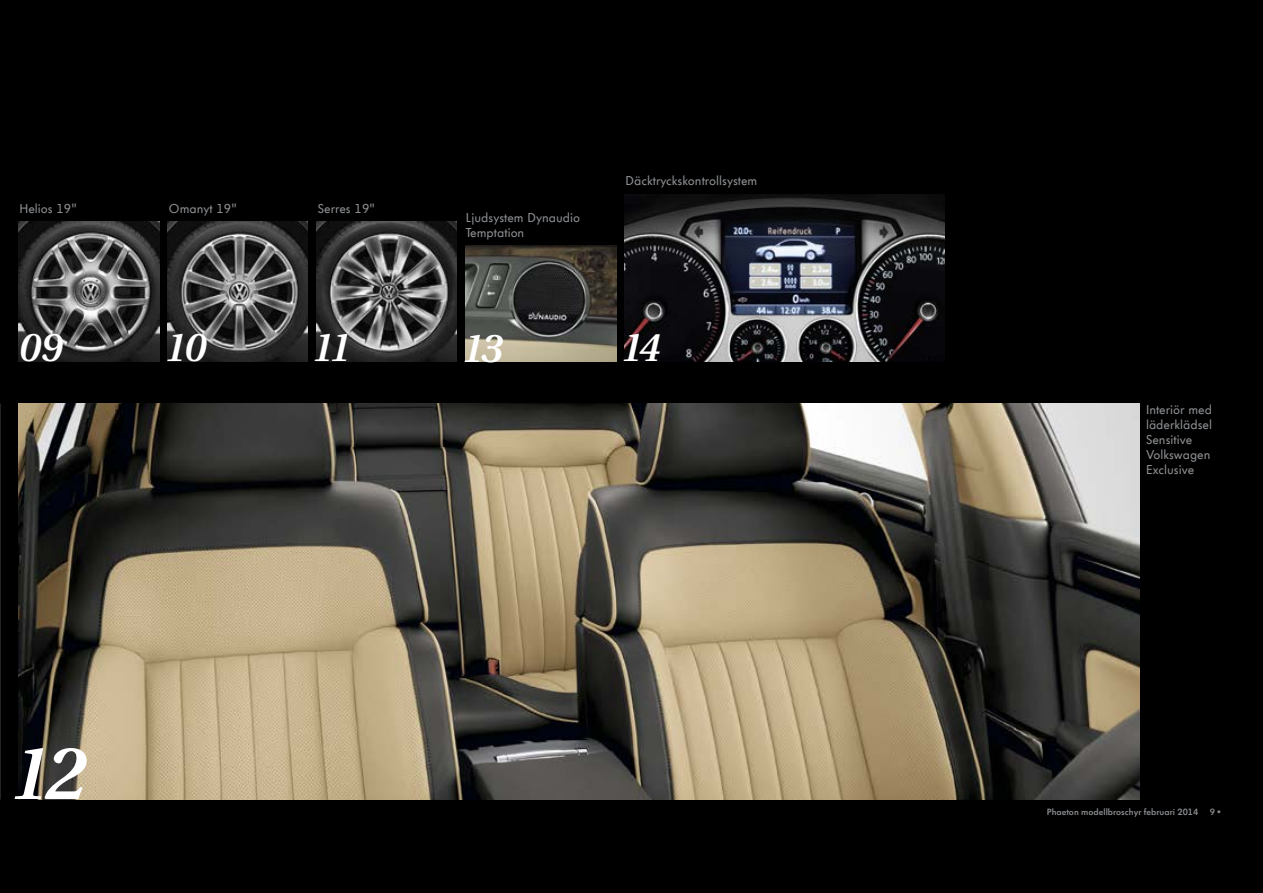
<style>
.page{position:relative;width:1263px;height:893px;background:#000}
.page>*{position:absolute;margin:0;border:0;box-sizing:border-box;transform-origin:0 0}
.t1{font:italic 600 75px "VW Utopia";color:#fff}
.t2{font:italic 600 40.05px "VW Utopia";color:#fff}
.t3{font:12.75px/15px "VW Headline OT";color:#8c8f92}
.t4{font:600 9px "VW Headline OT";color:#8c8f92}
.s1{font-weight:900}
</style>
<div class="page">
<img style="left:19px;top:221px;width:140px;height:140px">
<img style="left:168px;top:221px;width:140px;height:140px">
<img style="left:316px;top:221px;width:141px;height:140px">
<img style="left:18px;top:404px;width:1122px;height:395px">
<img style="left:625px;top:195px;width:320px;height:166px">
<img style="left:465px;top:246px;width:151px;height:115px">
<p class="t3" style="left:19px;top:201px;width:59px">Helios 19"</p>
<p class="t3" style="left:169px;top:201px;width:69px">Omanyt 19"</p>
<p class="t3" style="left:318px;top:201px;width:59px">Serres 19"</p>
<p class="t3" style="left:466px;top:210px;width:116px">Ljudsystem Dynaudio<br>Temptation</p>
<p class="t3" style="left:626px;top:173px;width:133px">Däcktryckskontrollsystem</p>
<h2 class="t2" style="left:17px;top:325px;width:46px">09</h2>
<h2 class="t2" style="left:165px;top:325px;width:41px">10</h2>
<h2 class="t2" style="left:313px;top:325px;width:36px">11</h2>
<h2 class="t2" style="left:463px;top:325px;width:39px">13</h2>
<h2 class="t2" style="left:622px;top:325px;width:38px">14</h2>
<h1 class="t1" style="left:11px;top:731px;width:73px">12</h1>
<p class="t3" style="left:1146px;top:402px;width:68px">Interiör med läderklädsel<br>Sensitive<br>Volkswagen<br>Exclusive</p>
<p class="t4" style="left:1047px;top:806px;width:153px">Phaeton modellbroschyr februari 2014</p>
<p class="t4" style="left:1210px;top:806px;width:12px">9 <span class="s1">•</span></p>
</div>
